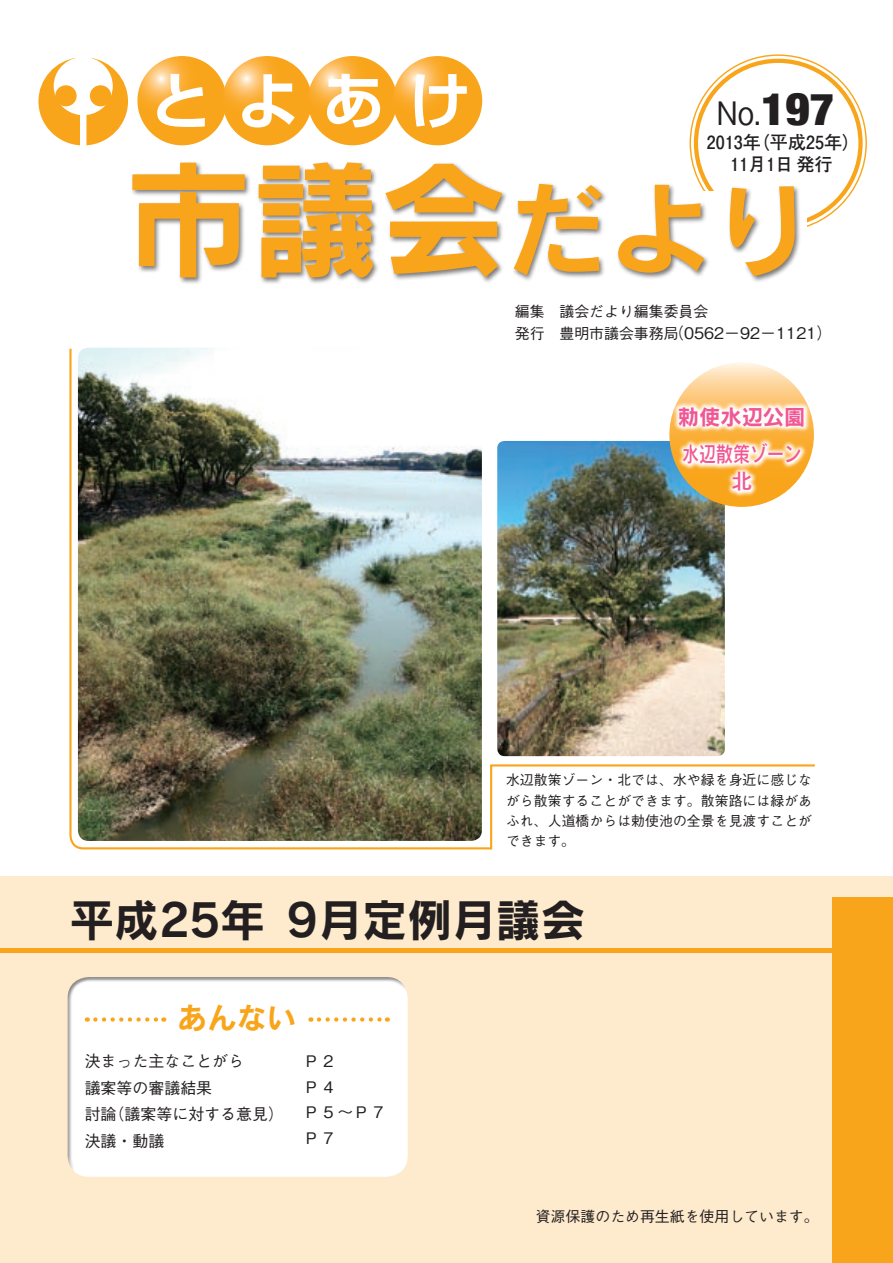
<style>
.page{position:relative;width:893px;height:1263px;background:#fff}
.page>*{position:absolute;margin:0;border:0;box-sizing:border-box;transform-origin:0 0}
.t1{font:127.5px "Rodin Pro B";color:#f9a51b}
.t2{font:700 61.65px "Shin Go Pro De";color:#fff}
.t3{font:900 condensed 44.7px "Helvetica Neue";color:#231f20;scale:1.05 1}
.t4{font:44.55px "Rodin Pro B";color:#231f20}
.t5{font:500 32.25px "Gothic BBB Pro";color:#231f20;scale:.88 1}
.t6{font:29.7px "Rodin Pro B";color:#f9a51b}
.t7{font:21.3px/26.5px "Rodin Pro DB";color:#f05893;text-align:center;scale:.8 1}
.t8{font:21.3px "Rodin Pro B";color:#f05893}
.t9{font:700 18px/22.4px "Futo Go B101 Pro";color:#231f20;text-align:center}
.t10{font:500 15.9px/25.5px "Gothic BBB Pro";color:#231f20}
.t11{font:500 14.85px "Gothic BBB Pro";color:#231f20}
.t12{font:500 13.8px/20.2px "Gothic BBB Pro";letter-spacing:.005em;color:#231f20;text-align:justify}
.s1{font-size:102px}
.s2{font-family:"Gothic BBB Pro";font-weight:500;font-stretch:normal;font-size:32.25px}
</style>
<div class="page">
<svg style="left:137px;top:56px;width:90px;height:89px;background:#f9ac30"></svg>
<svg style="left:223px;top:56px;width:89px;height:89px;background:#f9ac2e"></svg>
<div style="left:0;top:876px;width:893px;height:387px;background:#feeacc"></div>
<div style="left:66px;top:975px;width:344px;height:202px;background:#fff"></div>
<svg style="left:38px;top:58px;width:42px;height:87px"></svg>
<svg style="left:86px;top:58px;width:42px;height:87px"></svg>
<svg style="left:308px;top:56px;width:89px;height:89px;background:#f9ac2e"></svg>
<svg style="left:393px;top:56px;width:89px;height:89px;background:#f9ac2e"></svg>
<div style="left:130px;top:160px;width:763px;height:175px;background:#231f20;opacity:.6"></div>
<svg style="left:69px;top:348px;width:420px;height:502px"></svg>
<svg style="left:489px;top:764px;width:326px;height:86px"></svg>
<svg style="left:95px;top:1017px;width:69px;height:5px"></svg>
<svg style="left:319px;top:1017px;width:69px;height:5px"></svg>
<hr style="left:0;top:948px;width:876px;height:4px;background:#f9a51b">
<div style="left:832px;top:897px;width:61px;height:366px;background:#f9a51b"></div>
<img style="left:76px;top:348px;width:408px;height:495px">
<div style="left:74px;top:343px;width:412px;height:502px;border:4px solid #fff;border-radius:13px"></div>
<img style="left:498px;top:442px;width:226px;height:313px">
<div style="left:494px;top:438px;width:234px;height:321px;border:3px solid #fff;border-radius:9px"></div>
<svg style="left:669px;top:362px;width:145px;height:145px;background:#fdd7a0"></svg>
<svg style="left:671px;top:400px;width:143px;height:152px"></svg>
<h2 class="t2" style="left:150px;top:50px;width:322px">とよあけ</h2>
<h1 class="t1" style="left:125px;top:134px;width:690px">市議会<span class="s1">だより</span></h1>
<h3 class="t3" style="left:754px;top:82px;width:78px"><span class="s2">.</span>197</h3>
<h3 class="t5" style="left:716px;top:87px;width:44px">No</h3>
<h3 class="t9" style="left:707px;top:128px;width:146px">2013年（平成25年(<br>11月1日発行</h3>
<p class="t11" style="left:515px;top:299px;width:195px">編集　議会だより編集委員会</p>
<p class="t10" style="left:668px;top:318px;width:166px">)0562−92−1121(</p>
<p class="t11" style="left:515px;top:321px;width:165px">発行　豊明市議会事務局</p>
<h3 class="t8" style="left:678px;top:403px;width:129px">勅使水辺公園</h3>
<h3 class="t7" style="left:682px;top:440px;width:150px">水辺散策ゾーン北</h3>
<p class="t12" style="left:506px;top:768px;width:308px">水辺散策ゾーン・北では、水や緑を身近に感じながら散策することができます。散策路には緑があふれ、人道橋からは勅使池の全景を見渡すことができます。</p>
<h3 class="t4" style="left:70px;top:890px;width:517px">平成25年 9　 月定例月議会</h3>
<h3 class="t6" style="left:177px;top:998px;width:121px">あんない</h3>
<p class="t10" style="left:85px;top:1046px;width:161px;line-height:26.5px">決まった主なことがら議案等の審議結果</p>
<p class="t10" style="left:109px;top:1099px;width:177px">（議案等に対する意見(</p>
<p class="t10" style="left:85px;top:1099px;width:81px;line-height:26.5px">討論<br>決議・動議</p>
<p class="t10" style="left:304px;top:1046px;width:81px">Ｐ2<br>Ｐ4<br>Ｐ5 〜Ｐ 7<br>Ｐ7</p>
<p class="t11" style="left:536px;top:1204px;width:284px">資源保護のため再生紙を使用しています。</p>
</div>
